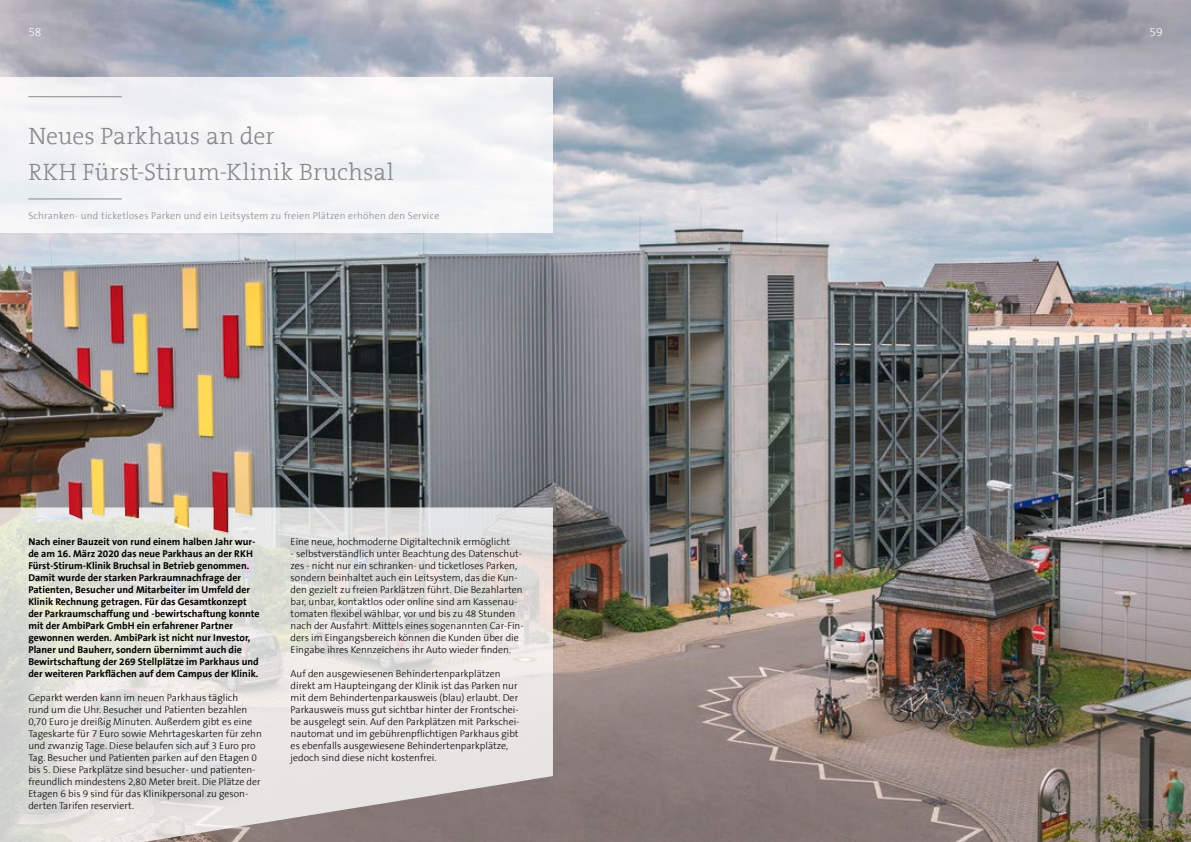
<style>
.page{position:relative;width:1191px;height:842px;background:#fff}
.page>*{position:absolute;margin:0;border:0;box-sizing:border-box;transform-origin:0 0}
.t1{font:300 24px/36px "The Serif B3";letter-spacing:.01em;color:#87888a}
.t2{font:300 12px "The Sans B3";color:#fff}
.t3{font:300 10px/12px "The Sans B3";color:#000}
.t4{font:700 10px/12px "The Sans B7";color:#000}
.t5{font:300 10px "The Sans B3";letter-spacing:.02em;color:#87888a}
</style>
<div class="page">
<img style="left:0;top:0;width:1191px;height:842px">
<svg style="left:0;top:507px;width:553px;height:335px;background:#dbd8d4"></svg>
<div style="left:0;top:77px;width:553px;height:156px;background:#f4f4f6"></div>
<hr style="left:28px;top:96px;width:94px;height:1px;background:#87888a">
<hr style="left:28px;top:198px;width:94px;height:1px;background:#87888a">
<p class="t2" style="left:28px;top:26px;width:15px">58</p>
<p class="t2" style="left:1149px;top:26px;width:15px">59</p>
<h1 class="t1" style="left:28px;top:119px;width:367px">Neues Parkhaus an der<br>RKH Fürst-Stirum-Klinik Bruchsal</h1>
<p class="t5" style="left:28px;top:211px;width:412px">Schranken- und ticketloses Parken und ein Leitsystem zu freien Plätzen erhöhen den Service</p>
<p class="t4" style="left:28px;top:537px;width:233px">Nach einer Bauzeit von rund einem halben Jahr wur&shy;de am 16. März 2020 das neue Parkhaus an der RKH Fürst-Stirum-Klinik Bruchsal in Betrieb genommen.<br>Damit wurde der starken Parkraumnachfrage der Patienten, Besucher und Mitarbeiter im Umfeld der Klinik Rechnung getragen. Für das Gesamtkonzept der Parkraumschaffung und -bewirtschaftung konnte mit der AmbiPark GmbH ein erfahrener Partner gewonnen werden. AmbiPark ist nicht nur Investor, Planer und Bauherr, sondern übernimmt auch die Bewirtschaftung der 269 Stellplätze im Parkhaus und der weiteren Parkflächen auf dem Campus der Klinik.</p>
<p class="t3" style="left:28px;top:693px;width:235px">Geparkt werden kann im neuen Parkhaus täglich<br>rund um die Uhr. Besucher und Patienten bezahlen 0,70 Euro je dreißig Minuten. Außerdem gibt es eine Tageskarte für 7 Euro sowie Mehrtageskarten für zehn und zwanzig Tage. Diese belaufen sich auf 3 Euro pro Tag. Besucher und Patienten parken auf den Etagen 0 bis 5. Diese Parkplätze sind besucher- und patienten&shy;freundlich mindestens 2,80 Meter breit. Die Plätze der Etagen 6 bis 9 sind für das Klinikpersonal zu geson&shy;derten Tarifen reserviert.</p>
<p class="t3" style="left:291px;top:537px;width:221px">Eine neue, hochmoderne Digitaltechnik ermöglicht</p>
<p class="t3" style="left:291px;top:549px;width:234px">- selbstverständlich unter Beachtung des Datenschut&shy;zes - nicht nur ein schranken- und ticketloses Parken, sondern beinhaltet auch ein Leitsystem, das die Kun&shy;den gezielt zu freien Parklätzen führt. Die Bezahlarten bar, unbar, kontaktlos oder online sind am Kassenau&shy;tomaten flexibel wählbar, vor und bis zu 48 Stunden nach der Ausfahrt. Mittels eines sogenannten Car-Fin&shy;ders im Eingangsbereich können die Kunden über die Eingabe ihres Kennzeichens ihr Auto wieder finden.</p>
<p class="t3" style="left:291px;top:669px;width:230px">Auf den ausgewiesenen Behindertenparkplätzen direkt am Haupteingang der Klinik ist das Parken nur mit dem Behindertenparkausweis (blau) erlaubt. Der Parkausweis muss gut sichtbar hinter der Frontschei&shy;be ausgelegt sein. Auf den Parkplätzen mit Parkschei&shy;nautomat und im gebührenpflichtigen Parkhaus gibt es ebenfalls ausgewiesene Behindertenparkplätze, jedoch sind diese nicht kostenfrei.</p>
</div>
